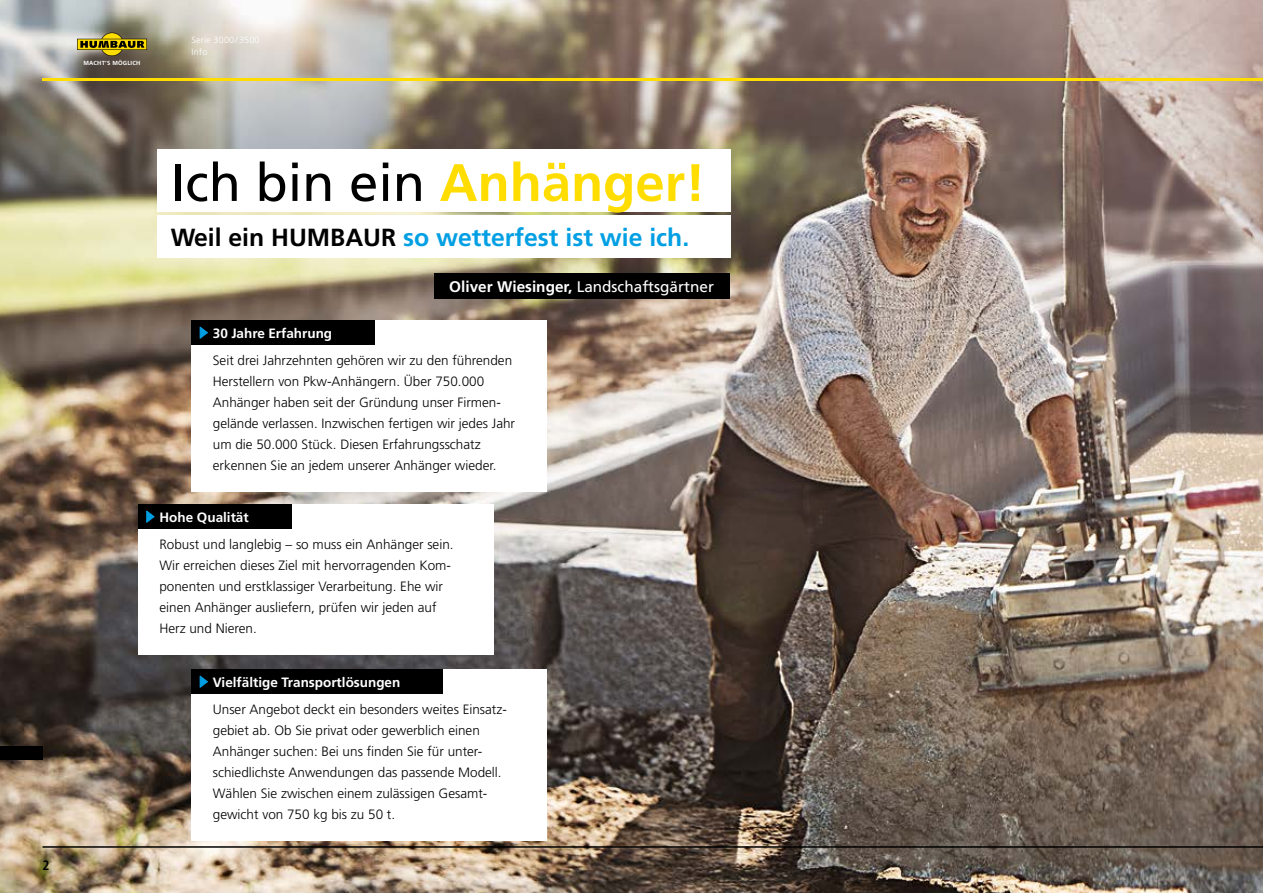
<style>
.page{position:relative;width:1263px;height:893px;background:#fff}
.page>*{position:absolute;margin:0;border:0;box-sizing:border-box;transform-origin:0 0}
.t1{font:52.65px "Frutiger LT 55 Rm";color:#000}
.t2{font:24.75px "Frutiger LT 65 Bd";color:#009fe3}
.t3{font:15.3px "Frutiger LT 55 Rm";color:#fff}
.t4{font:13.5px/21px "Frutiger LT 45 Lt";color:#000}
.t5{font:13.5px "Frutiger LT 65 Bd";color:#fff}
.t6{font:13.5px "Frutiger LT 67 Bd Cn";color:#000}
.t7{font:9px/12px "Frutiger LT 45 Lt";letter-spacing:.02em;color:#fff}
.t8{font:700 5.85px "Frutiger LT";letter-spacing:.035em;color:#fff}
.s1{font-family:"Frutiger LT 65 Bd";color:#fd0}
.s2{color:#000}
.s3{font-family:"Frutiger LT 65 Bd"}
</style>
<div class="page">
<img style="left:0;top:0;width:1263px;height:893px">
<div style="left:0;top:746px;width:43px;height:13px;background:#000"></div>
<hr style="left:43px;top:78px;width:1220px;height:3px;background:#fd0">
<hr style="left:43px;top:846px;width:1220px;height:2px;background:#000">
<svg style="left:77px;top:33px;width:70px;height:23px;background:#908130"></svg>
<div style="left:192px;top:320px;width:355px;height:172px;background:#fff"></div>
<div style="left:192px;top:320px;width:183px;height:25px;background:#000"></div>
<svg style="left:200px;top:327px;width:8px;height:12px"></svg>
<div style="left:157px;top:149px;width:574px;height:63px;background:#fff"></div>
<div style="left:157px;top:215px;width:574px;height:43px;background:#fff"></div>
<div style="left:434px;top:274px;width:296px;height:25px;background:#000"></div>
<div style="left:192px;top:669px;width:355px;height:172px;background:#fff"></div>
<div style="left:192px;top:669px;width:251px;height:25px;background:#000"></div>
<svg style="left:200px;top:676px;width:8px;height:12px"></svg>
<div style="left:138px;top:504px;width:356px;height:151px;background:#fff"></div>
<div style="left:138px;top:504px;width:154px;height:25px;background:#000"></div>
<svg style="left:146px;top:511px;width:9px;height:12px"></svg>
<p class="t8" style="left:83px;top:59px;width:59px">MACHT’S MÖGLICH</p>
<p class="t7" style="left:192px;top:34px;width:70px">Serie 3000/3500<br>Info</p>
<p class="t6" style="left:43px;top:857px;width:9px">2</p>
<h1 class="t1" style="left:171px;top:152px;width:536px">Ich bin ein <span class="s1">Anhänger!</span></h1>
<h2 class="t2" style="left:171px;top:223px;width:520px"><span class="s2">Weil ein HUMBAUR</span> so wetterfest ist wie ich.</h2>
<p class="t5" style="left:213px;top:325px;width:121px">30 Jahre Erfahrung</p>
<p class="t3" style="left:449px;top:278px;width:266px"><span class="s3">Oliver Wiesinger,</span> Landschaftsgärtner</p>
<p class="t4" style="left:213px;top:350px;width:304px">Seit drei Jahrzehnten gehören wir zu den führenden Herstellern von Pkw-Anhängern. Über 750.000<br>Anhänger haben seit der Gründung unser Firmen&shy;gelände verlassen. Inzwischen fertigen wir jedes Jahr um die 50.000 Stück. Diesen Erfahrungsschatz erkennen Sie an jedem unserer Anhänger wieder.</p>
<p class="t5" style="left:159px;top:509px;width:91px">Hohe Qualität</p>
<p class="t4" style="left:159px;top:534px;width:296px">Robust und langlebig – so muss ein Anhänger sein.<br>Wir erreichen dieses Ziel mit hervorragenden Kom&shy;ponenten und erstklassiger Verarbeitung. Ehe wir einen Anhänger ausliefern, prüfen wir jeden auf Herz und Nieren.</p>
<p class="t5" style="left:213px;top:674px;width:189px">Vielfältige Transportlösungen</p>
<p class="t4" style="left:213px;top:699px;width:296px">Unser Angebot deckt ein besonders weites Einsatz&shy;gebiet ab. Ob Sie privat oder gewerblich einen Anhänger suchen: Bei uns finden Sie für unter&shy;schiedlichste Anwendungen das passende Modell.<br>Wählen Sie zwischen einem zulässigen Gesamt&shy;gewicht von 750 kg bis zu 50 t.</p>
</div>
